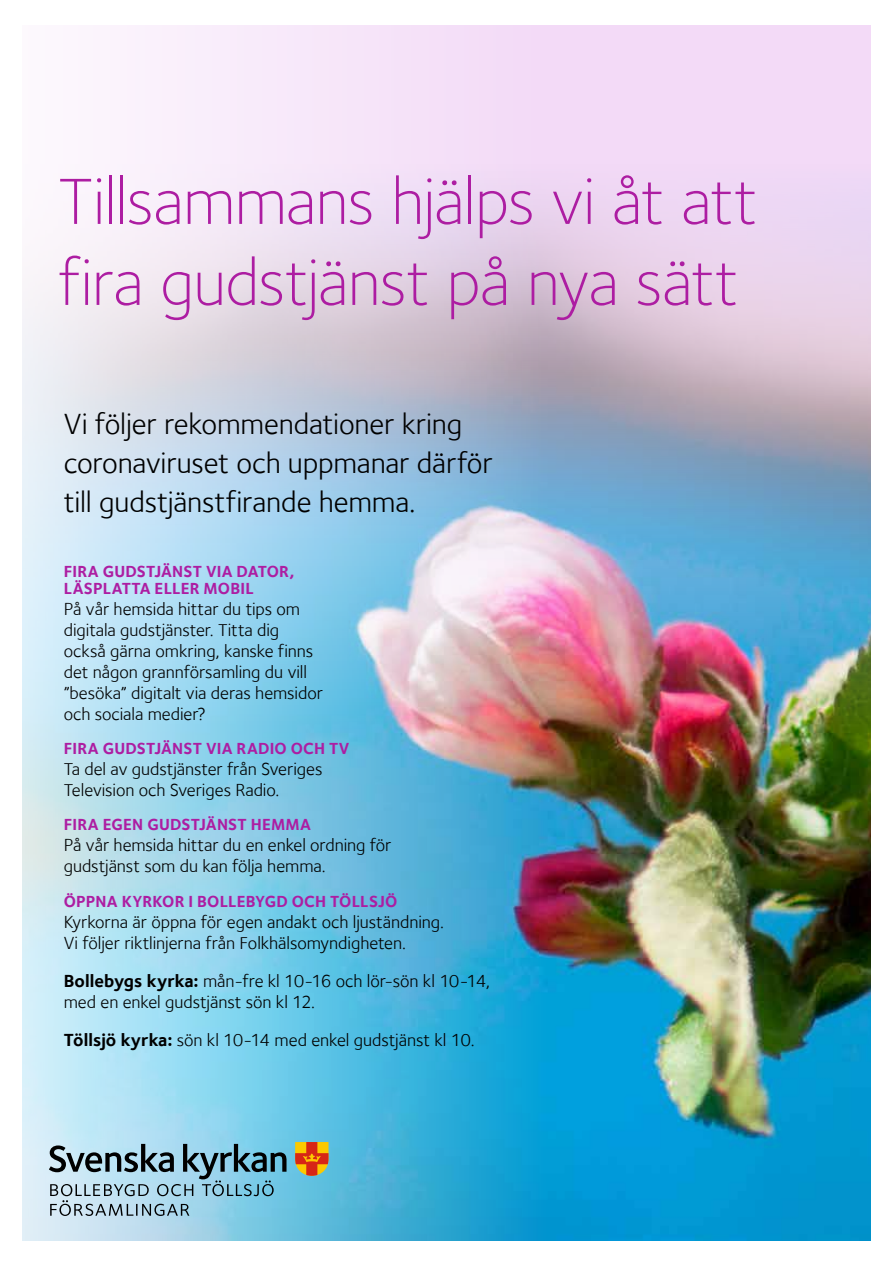
<style>
.page{position:relative;width:893px;height:1263px;background:#fff}
.page>*{position:absolute;margin:0;border:0;box-sizing:border-box;transform-origin:0 0}
.t1{font:300 67.5px/81px "Foundry Sterling";letter-spacing:-.015em;color:#ad1da2}
.t2{font:30px/39px "Foundry Sterling";letter-spacing:-.005em;color:#000}
.t3{font:18px/21px "Foundry Sterling";letter-spacing:-.005em;color:#000}
.t4{font:700 16.5px/17.2px "Foundry Sterling";letter-spacing:.01em;color:#ad1da2}
.s1{font-family:"Foundry Sterling Bold OSF"}
</style>
<div class="page">
<div style="left:21px;top:26px;width:861px;height:1226px;background:linear-gradient(to right,#fbf4fc,#f1d3f5)"></div>
<img style="left:21px;top:145px;width:851px;height:1096px">
<svg style="left:295px;top:1142px;width:33px;height:34px"></svg>
<svg style="left:49px;top:1144px;width:238px;height:72px;background:#85adbe"></svg>
<div style="left:0;top:1242px;width:893px;height:21px;background:#fff"></div>
<div style="left:872px;top:0;width:21px;height:1263px;background:#fff"></div>
<h1 class="t1" style="left:58px;top:160px;width:701px">Tillsammans hjälps vi åt att fira gudstjänst på nya sätt</h1>
<h2 class="t2" style="left:64px;top:404px;width:431px">Vi följer rekommendationer kring coronaviruset och uppmanar därför till gudstjänstfirande hemma.</h2>
<p class="t4" style="left:64px;top:562px;width:232px">FIRA GUDSTJÄNST VIA DATOR,<br>LÄSPLATTA ELLER MOBIL</p>
<p class="t3" style="left:64px;top:598px;width:261px">På vår hemsida hittar du tips om digitala gudstjänster. Titta dig också gärna omkring, kanske finns det någon grannförsamling du vill ”besöka” digitalt via deras hemsidor och sociala medier?</p>
<p class="t4" style="left:64px;top:740px;width:287px">FIRA GUDSTJÄNST VIA RADIO OCH TV</p>
<p class="t3" style="left:64px;top:758px;width:260px">Ta del av gudstjänster från Sveriges<br>Television och Sveriges Radio.</p>
<p class="t4" style="left:64px;top:816px;width:249px">FIRA EGEN GUDSTJÄNST HEMMA</p>
<p class="t3" style="left:64px;top:835px;width:329px">På vår hemsida hittar du en enkel ordning för gudstjänst som du kan följa hemma.</p>
<p class="t4" style="left:64px;top:892px;width:335px">ÖPPNA KYRKOR I BOLLEBYGD OCH TÖLLSJÖ</p>
<p class="t3" style="left:64px;top:911px;width:382px">Kyrkorna är öppna för egen andakt och ljuständning.<br>Vi följer riktlinjerna från Folkhälsomyndigheten.</p>
<p class="t3" style="left:64px;top:970px;width:428px"><span class="s1">Bollebygs kyrka:</span> mån-fre kl 10-16 och lör-sön kl 10-14, med en enkel gudstjänst sön kl 12.</p>
<p class="t3" style="left:64px;top:1029px;width:412px"><span class="s1">Töllsjö kyrka:</span> sön kl 10-14 med enkel gudstjänst kl 10.</p>
</div>
